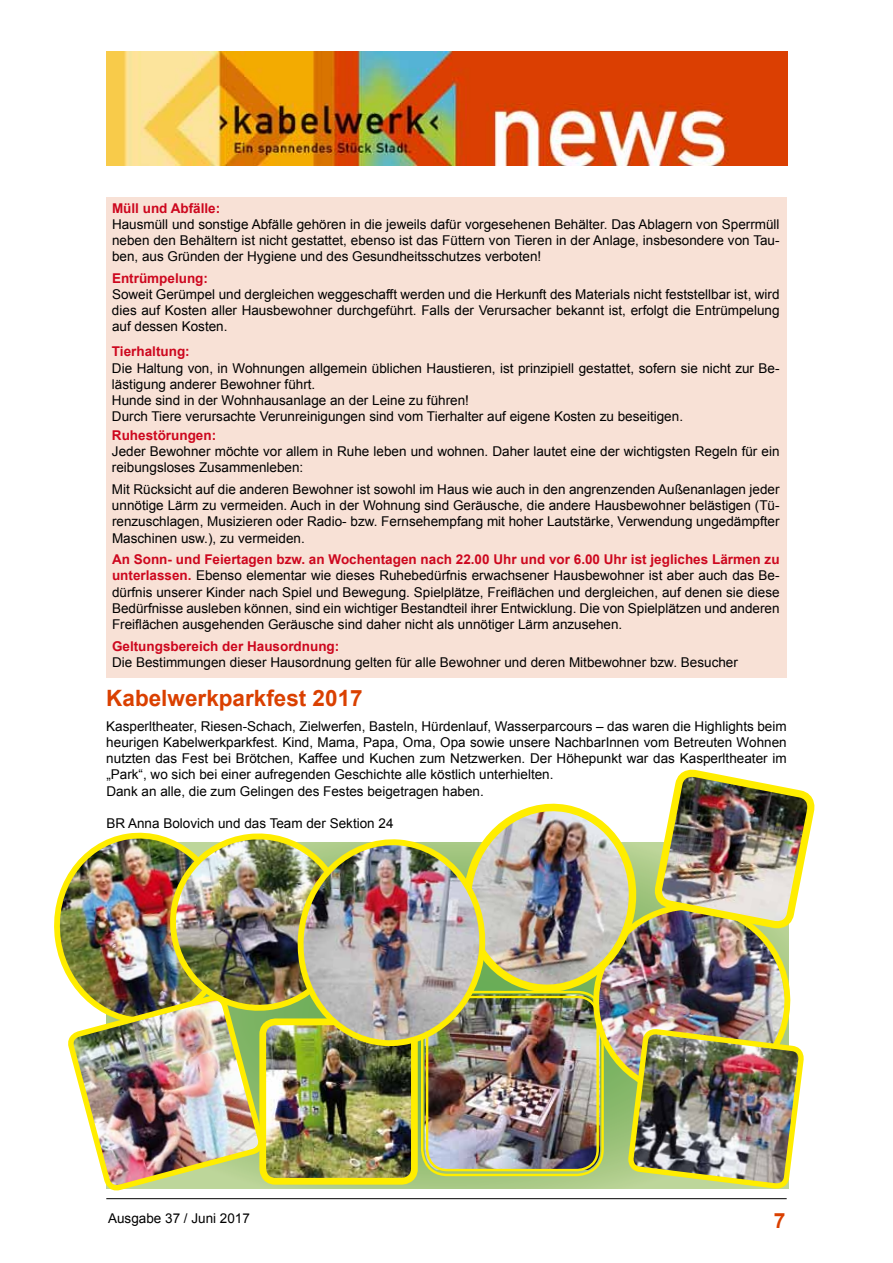
<style>
.page{position:relative;width:893px;height:1263px;background:#fff}
.page>*{position:absolute;margin:0;border:0;box-sizing:border-box;transform-origin:0 0}
.t1{font:700 22.5px "Arial";color:#da4000}
.t2{font:700 21px "Arial";color:#da4000}
.t3{font:13.5px/16.2px "Arial";color:#000;text-align:justify}
.t4{font:700 13.5px "Arial";color:#cd071e}
.s1{font-weight:700;color:#cd071e}
</style>
<div class="page">
<img style="left:106px;top:51px;width:681px;height:114px">
<hr style="left:106px;top:1198px;width:681px;height:1px;background:#000">
<div style="left:106px;top:197px;width:681px;height:480px;background:#f8e1d6"></div>
<svg style="left:263px;top:1102px;width:362px;height:86px;background:#a6c77c"></svg>
<img style="left:425px;top:1102px;width:175px;height:68px">
<div style="left:421px;top:991px;width:183px;height:185px;border:2px solid #ffed00;border-radius:26px"></div>
<div style="left:426px;top:996px;width:173px;height:175px;border:2px solid #ffed00;border-radius:21px"></div>
<img style="left:267px;top:1102px;width:143px;height:74px">
<div style="left:259px;top:1018px;width:159px;height:166px;border:7px solid #ffed00;border-radius:13px"></div>
<img style="left:83px;top:1102px;width:180px;height:98px">
<img style="left:625px;top:1102px;width:174px;height:98px">
<img style="left:54px;top:769px;width:761px;height:333px">
<p class="t4" style="left:112px;top:199px;width:110px">Müll und Abfälle:</p>
<p class="t3" style="left:112px;top:216px;width:669px">Hausmüll und sonstige Abfälle gehören in die jeweils dafür vorgesehenen Behälter. Das Ablagern von Sperrmüll neben den Behältern ist nicht gestattet, ebenso ist das Füttern von Tieren in der Anlage, insbesondere von Tau&shy;ben, aus Gründen der Hygiene und des Gesundheitsschutzes verboten!</p>
<p class="t4" style="left:112px;top:269px;width:97px">Entrümpelung:</p>
<p class="t3" style="left:112px;top:286px;width:669px">Soweit Gerümpel und dergleichen weggeschafft werden und die Herkunft des Materials nicht feststellbar ist, wird dies auf Kosten aller Hausbewohner durchgeführt. Falls der Verursacher bekannt ist, erfolgt die Entrümpelung auf dessen Kosten.</p>
<p class="t4" style="left:112px;top:343px;width:79px">Tierhaltung:</p>
<p class="t3" style="left:112px;top:360px;width:669px;text-align:left">Die Haltung von, in Wohnungen allgemein üblichen Haustieren, ist prinzipiell gestattet, sofern sie nicht zur Be&shy;lästigung anderer Bewohner führt.<br>Hunde sind in der Wohnhausanlage an der Leine zu führen!<br>Durch Tiere verursachte Verunreinigungen sind vom Tierhalter auf eigene Kosten zu beseitigen.</p>
<p class="t4" style="left:112px;top:426px;width:106px">Ruhestörungen:</p>
<p class="t3" style="left:112px;top:443px;width:669px">Jeder Bewohner möchte vor allem in Ruhe leben und wohnen. Daher lautet eine der wichtigsten Regeln für ein reibungsloses Zusammenleben:</p>
<p class="t3" style="left:112px;top:481px;width:669px">Mit Rücksicht auf die anderen Bewohner ist sowohl im Haus wie auch in den angrenzenden Außenanlagen jeder unnötige Lärm zu vermeiden. Auch in der Wohnung sind Geräusche, die andere Hausbewohner belästigen (Tü&shy;renzuschlagen, Musizieren oder Radio- bzw. Fernsehempfang mit hoher Lautstärke, Verwendung ungedämpfter Maschinen usw.), zu vermeiden.</p>
<p class="t3" style="left:112px;top:551px;width:669px"><span class="s1">An Sonn- und Feiertagen bzw. an Wochentagen nach 22.00 Uhr und vor 6.00 Uhr ist jegliches Lärmen zu unterlassen.</span> Ebenso elementar wie dieses Ruhebedürfnis erwachsener Hausbewohner ist aber auch das Be&shy;dürfnis unserer Kinder nach Spiel und Bewegung. Spielplätze, Freiflächen und dergleichen, auf denen sie diese Bedürfnisse ausleben können, sind ein wichtiger Bestandteil ihrer Entwicklung. Die von Spielplätzen und anderen Freiflächen ausgehenden Geräusche sind daher nicht als unnötiger Lärm anzusehen.</p>
<p class="t4" style="left:112px;top:637px;width:229px">Geltungsbereich der Hausordnung:</p>
<p class="t3" style="left:112px;top:654px;width:627px">Die Bestimmungen dieser Hausordnung gelten für alle Bewohner und deren Mitbewohner bzw. Besucher</p>
<h1 class="t1" style="left:106px;top:683px;width:258px">Kabelwerkparkfest 2017</h1>
<p class="t3" style="left:106px;top:718px;width:682px;text-align:left">Kasperltheater, Riesen-Schach, Zielwerfen, Basteln, Hürdenlauf, Wasserparcours – das waren die Highlights beim heurigen Kabelwerkparkfest. Kind, Mama, Papa, Oma, Opa sowie unsere NachbarInnen vom Betreuten Wohnen nutzten das Fest bei Brötchen, Kaffee und Kuchen zum Netzwerken. Der Höhepunkt war das Kasperltheater im „Park“, wo sich bei einer aufregenden Geschichte alle köstlich unterhielten.<br>Dank an alle, die zum Gelingen des Festes beigetragen haben.</p>
<p class="t3" style="left:106px;top:815px;width:289px">BR Anna Bolovich und das Team der Sektion 24</p>
<p class="t3" style="left:108px;top:1210px;width:143px">Ausgabe 37 / Juni 2017</p>
<h2 class="t2" style="left:774px;top:1207px;width:13px">7</h2>
</div>
